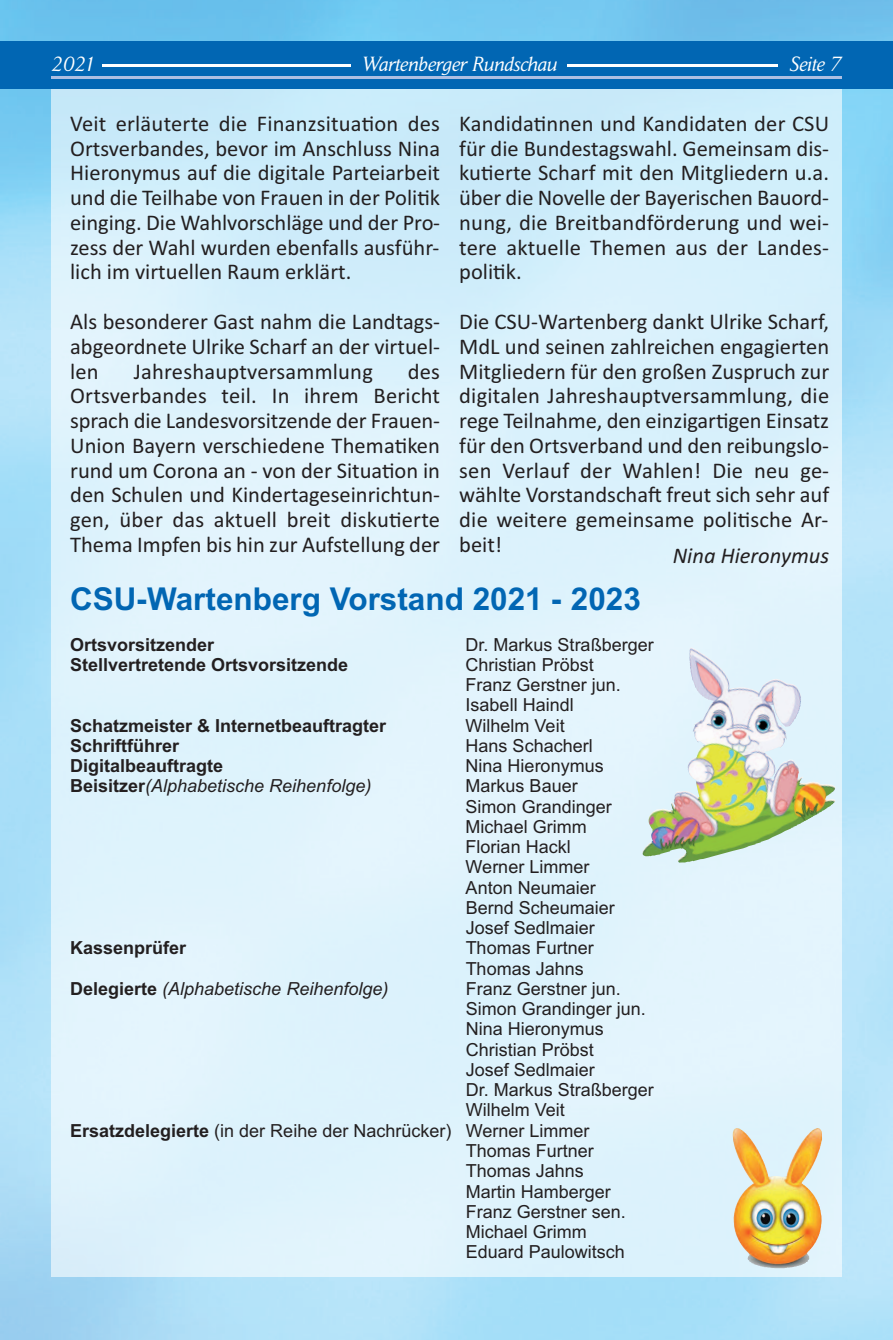
<style>
.page{position:relative;width:893px;height:1340px;background:#fff}
.page>*{position:absolute;margin:0;border:0;box-sizing:border-box;transform-origin:0 0}
.t1{font:700 31.5px "Arial";color:#0166b3}
.t2{font:22.5px/24.8px "Calibri";color:#231f20;text-align:justify}
.t3{font:italic 22.5px "Calibri";color:#231f20}
.t4{font:italic 20.25px "Daily News BQ";color:#fff}
.t5{font:18px/20.2px "Arial";color:#231f20}
.t6{font:700 18px "Arial";color:#231f20}
.t7{font:italic 18px "Arial";color:#231f20}
.s1{font-weight:700;font-style:normal}
.s2{font-weight:700}
</style>
<div class="page">
<img style="left:0;top:0;width:893px;height:1339px">
<div style="left:51px;top:84px;width:791px;height:1192px;background:#fff;opacity:.6"></div>
<div style="left:0;top:41px;width:893px;height:48px;background:#0166b3"></div>
<hr style="left:51px;top:77px;width:791px;height:2px;background:#adbfe2">
<hr style="left:102px;top:64px;width:249px;height:2px;background:#fff">
<hr style="left:568px;top:64px;width:210px;height:2px;background:#fff">
<img style="left:642px;top:647px;width:171px;height:206px">
<img style="left:732px;top:1127px;width:90px;height:72px">
<p class="t4" style="left:51px;top:52px;width:46px">2021</p>
<p class="t4" style="left:362px;top:52px;width:197px">Wartenberger Rundschau</p>
<p class="t4" style="left:789px;top:52px;width:53px">Seite 7</p>
<p class="t2" style="left:70px;top:111px;width:371px">Veit erläuterte die Finanzsituation des Ortsverbandes, bevor im Anschluss Nina Hieronymus auf die digitale Parteiarbeit und die Teilhabe von Frauen in der Politik einging. Die Wahlvorschläge und der Pro&shy;zess der Wahl wurden ebenfalls ausführ&shy;lich im virtuellen Raum erklärt.</p>
<p class="t2" style="left:70px;top:309px;width:371px">Als besonderer Gast nahm die Landtags&shy;abgeordnete Ulrike Scharf an der virtuel&shy;len</p>
<p class="t2" style="left:134px;top:358px;width:241px">Jahreshauptversammlung</p>
<p class="t2" style="left:70px;top:358px;width:371px;text-indent:338px">des Ortsverbandes teil. In ihrem Bericht sprach die Landesvorsitzende der Frauen-Union Bayern verschiedene Thematiken rund um Corona an - von der Situation in den Schulen und Kindertageseinrichtun&shy;gen, über das aktuell breit diskutierte Thema Impfen bis hin zur Aufstellung der</p>
<p class="t2" style="left:459px;top:111px;width:371px">Kandidatinnen und Kandidaten der CSU für die Bundestagswahl. Gemeinsam dis&shy;kutierte Scharf mit den Mitgliedern u.a. über die Novelle der Bayerischen Bauord&shy;nung, die Breitbandförderung und wei&shy;tere aktuelle Themen aus der Landes&shy;politik.</p>
<p class="t2" style="left:459px;top:309px;width:371px">Die CSU-Wartenberg dankt Ulrike Scharf, MdL und seinen zahlreichen engagierten Mitgliedern für den großen Zuspruch zur digitalen Jahreshauptversammlung, die rege Teilnahme, den einzigartigen Einsatz für den Ortsverband und den reibungslo&shy;sen Verlauf der Wahlen! Die neu ge&shy;wählte Vorstandschaft freut sich sehr auf die weitere gemeinsame politische Ar&shy;beit!</p>
<p class="t3" style="left:673px;top:542px;width:158px">Nina Hieronymus</p>
<h1 class="t1" style="left:70px;top:580px;width:572px">CSU-Wartenberg Vorstand 2021 - 2023</h1>
<p class="t6" style="left:70px;top:633px;width:146px">Ortsvorsitzender</p>
<p class="t5" style="left:466px;top:634px;width:190px">Dr. Markus Straßberger</p>
<p class="t6" style="left:70px;top:654px;width:280px">Stellvertretende Ortsvorsitzende</p>
<p class="t5" style="left:466px;top:654px;width:157px">Christian Pröbst<br>Franz Gerstner jun.<br>Isabell Haindl</p>
<p class="t6" style="left:70px;top:714px;width:318px">Schatzmeister &amp; Internetbeauftragter</p>
<p class="t5" style="left:466px;top:715px;width:101px">Wilhelm Veit</p>
<p class="t6" style="left:70px;top:735px;width:111px">Schriftführer</p>
<p class="t5" style="left:466px;top:735px;width:129px">Hans Schacherl</p>
<p class="t6" style="left:70px;top:755px;width:155px">Digitalbeauftragte</p>
<p class="t5" style="left:466px;top:755px;width:140px">Nina Hieronymus</p>
<p class="t7" style="left:70px;top:775px;width:303px"><span class="s1">Beisitzer</span>(Alphabetische Reihenfolge)</p>
<p class="t5" style="left:466px;top:776px;width:151px">Markus Bauer<br>Simon Grandinger<br>Michael Grimm<br>Florian Hackl<br>Werner Limmer<br>Anton Neumaier<br>Bernd Scheumaier<br>Josef Sedlmaier</p>
<p class="t6" style="left:70px;top:937px;width:118px">Kassenprüfer</p>
<p class="t5" style="left:466px;top:938px;width:130px">Thomas Furtner<br>Thomas Jahns</p>
<p class="t7" style="left:70px;top:978px;width:320px"><span class="s1">Delegierte</span> (Alphabetische Reihenfolge)</p>
<p class="t5" style="left:466px;top:978px;width:157px">Franz Gerstner jun.</p>
<p class="t5" style="left:466px;top:998px;width:182px">Simon Grandinger jun.</p>
<p class="t5" style="left:466px;top:1019px;width:140px">Nina Hieronymus</p>
<p class="t5" style="left:466px;top:1039px;width:130px">Christian Pröbst</p>
<p class="t5" style="left:466px;top:1059px;width:131px">Josef Sedlmaier</p>
<p class="t5" style="left:466px;top:1079px;width:190px">Dr. Markus Straßberger</p>
<p class="t5" style="left:466px;top:1100px;width:101px">Wilhelm Veit</p>
<p class="t5" style="left:70px;top:1120px;width:521px"><span class="s2">Ersatzdelegierte</span> (in der Reihe der Nachrücker) Werner Limmer</p>
<p class="t5" style="left:466px;top:1140px;width:130px">Thomas Furtner</p>
<p class="t5" style="left:466px;top:1160px;width:120px">Thomas Jahns</p>
<p class="t5" style="left:466px;top:1181px;width:147px">Martin Hamberger</p>
<p class="t5" style="left:466px;top:1201px;width:162px">Franz Gerstner sen.</p>
<p class="t5" style="left:466px;top:1221px;width:123px">Michael Grimm</p>
<p class="t5" style="left:466px;top:1241px;width:161px">Eduard Paulowitsch</p>
</div>
